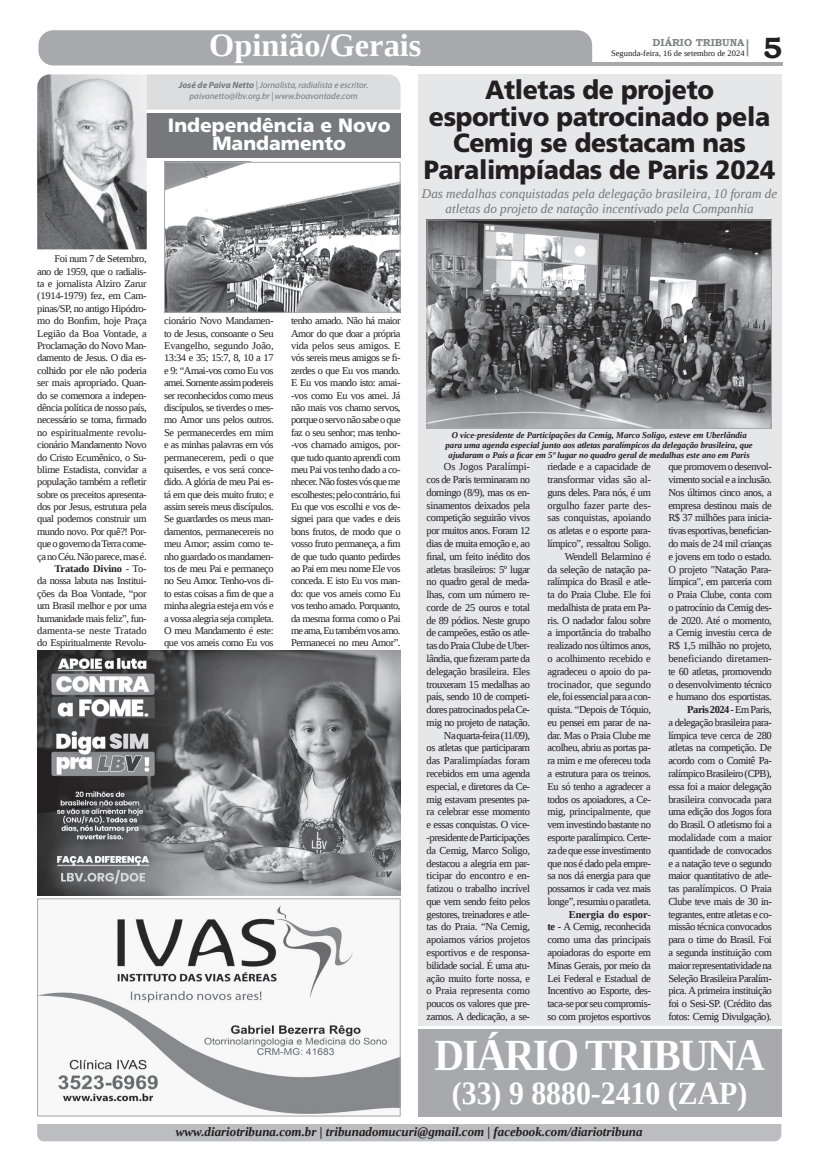
<style>
.page{position:relative;width:821px;height:1166px;background:#fff}
.page>*{position:absolute;margin:0;border:0;box-sizing:border-box;transform-origin:0 0}
.t1{font:700 44.45px "Liberation Serif";letter-spacing:-.04em;color:#fff;scale:.92 1}
.t2{font:700 32.38px "Liberation Serif";color:#fff}
.t3{font:700 32.2px "Liberation Serif";color:#fff;scale:.92 1}
.t4{font:700 29.31px "Bookman Old Style";color:#231f20}
.t5{font:900 26.34px/26.9px "Frutiger LT Std";letter-spacing:-.015em;color:#231f20;text-align:center;scale:.95 1}
.t6{font:900 19.25px/18.8px "Frutiger LT Std";color:#fff;text-align:center}
.t7{font:italic 13.3px/15px "Liberation Serif";color:#76787b;text-align:center}
.t8{font:italic 700 12.95px "Liberation Serif";color:#231f20}
.t9{font:10.67px/12.8px "Liberation Serif";letter-spacing:-.04em;color:#231f20;text-align:right}
.t10{font:10.33px/12.4px "Liberation Serif";letter-spacing:-.04em;color:#231f20;text-align:justify}
.t11{font:700 10.06px "Bookman Old Style";color:#808285}
.t12{font:italic 9.01px/10.8px "Myriad Pro";color:#76787b;text-align:center}
.t13{font:italic 700 8.84px/9.8px "Liberation Serif";color:#231f20;text-align:center}
.t14{font:8.4px "Liberation Serif";color:#231f20}
.s1{font-weight:700}
</style>
<div class="page">
<hr style="left:409px;top:62px;width:374px;height:3px;background:#a8a9ad">
<div style="left:38px;top:30px;width:554px;height:35px;background:#a8a9ad"></div>
<svg style="left:747px;top:39px;width:1px;height:17px"></svg>
<div style="left:37px;top:1124px;width:744px;height:17px;background:#bcbdc0"></div>
<div style="left:418px;top:74px;width:363px;height:951px;background:#e6e7e9"></div>
<div style="left:146px;top:113px;width:255px;height:44px;background:#76787b"></div>
<div style="left:147px;top:74px;width:254px;height:36px;background:#dcdddf"></div>
<img style="left:37px;top:74px;width:110px;height:175px">
<img style="left:37px;top:651px;width:364px;height:244px">
<img style="left:429px;top:221px;width:341px;height:206px">
<div style="left:427px;top:219px;width:345px;height:210px;border:1px solid #a8a9ad"></div>
<img style="left:166px;top:164px;width:233px;height:147px">
<div style="left:164px;top:162px;width:237px;height:151px;border:1px solid #a8a9ad"></div>
<img style="left:39px;top:905px;width:360px;height:209px">
<div style="left:37px;top:898px;width:364px;height:218px;border:1px solid #a8a9ad"></div>
<div style="left:418px;top:1029px;width:363px;height:87px;background:#a8a9ad"></div>
<p class="t10" style="left:37px;top:253px;width:111px;text-align:right">Foi num 7 de Setembro,<br>ano de 1959, que o radialis&shy;ta e jornalista Alziro Zarur (1914-1979) fez, em Cam&shy;pinas/SP, no antigo Hipódro&shy;mo do Bonfim, hoje Praça<br>Legião da Boa Vontade, a<br>Proclamação do Novo Man&shy;damento de Jesus. O dia es&shy;colhido por ele não poderia ser mais apropriado. Quan&shy;do se comemora a indepen&shy;dência política de nosso país, necessário se torna, firmado no espiritualmente revolu&shy;cionário Mandamento Novo do Cristo Ecumênico, o Su&shy;blime Estadista, convidar a população também a refletir sobre os preceitos apresenta&shy;dos por Jesus, estrutura pela qual podemos construir um mundo novo. Por quê?! Por&shy;que o governo da Terra come&shy;ça no Céu. Não parece, mas é.<br><span class="s1">Tratado Divino</span> - To-<br>da nossa labuta nas Institui&shy;ções da Boa Vontade, “por um Brasil melhor e por uma humanidade mais feliz”, fun&shy;damenta-se neste Tratado do Espiritualmente Revolu-</p>
<h2 class="t2" style="left:209px;top:24px;width:214px">Opinião/Gerais</h2>
<p class="t11" style="left:653px;top:35px;width:93px">DIÁRIO TRIBUNA</p>
<p class="t14" style="left:611px;top:48px;width:135px">Segunda-feira, 16 de setembro de 2024</p>
<h3 class="t4" style="left:763px;top:27px;width:21px">5</h3>
<p class="t12" style="left:179px;top:80px;width:191px"><span class="s1">José de Paiva Netto</span> | Jornalista, radialista e escritor. paivanetto@lbv.org.br | www.boavontade.com</p>
<h3 class="t6" style="left:168px;top:115px;width:224px">Independência e Novo<br>Mandamento</h3>
<h3 class="t5" style="left:424px;top:76px;width:372px">Atletas de projeto esportivo patrocinado pela<br>Cemig se destacam nas<br>Paralimpíadas de Paris 2024</h3>
<p class="t7" style="left:422px;top:186px;width:357px">Das medalhas conquistadas pela delegação brasileira, 10 foram de atletas do projeto de natação incentivado pela Companhia</p>
<p class="t10" style="left:164px;top:314px;width:111px">cionário Novo Mandamen&shy;to de Jesus, consoante o Seu Evangelho, segundo João, 13:34 e 35; 15:7, 8, 10 a 17 e 9: “Amai-vos como Eu vos amei. Somente assim podereis ser reconhecidos como meus discípulos, se tiverdes o mes&shy;mo Amor uns pelos outros.<br>Se permanecerdes em mim e as minhas palavras em vós permanecerem, pedi o que quiserdes, e vos será conce&shy;dido. A glória de meu Pai es&shy;tá em que deis muito fruto; e assim sereis meus discípulos.<br>Se guardardes os meus man&shy;damentos, permanecereis no meu Amor; assim como te&shy;nho guardado os mandamen&shy;tos de meu Pai e permaneço no Seu Amor. Tenho-vos di&shy;to estas coisas a fim de que a minha alegria esteja em vós e a vossa alegria seja completa.<br>O meu Mandamento é este: que vos ameis como Eu vos</p>
<p class="t10" style="left:291px;top:314px;width:111px">tenho amado. Não há maior Amor do que doar a própria vida pelos seus amigos. E vós sereis meus amigos se fi&shy;zerdes o que Eu vos mando.<br>E Eu vos mando isto: amai--vos como Eu vos amei. Já não mais vos chamo servos, porque o servo não sabe o que faz o seu senhor; mas tenho--vos chamado amigos, por&shy;que tudo quanto aprendi com meu Pai vos tenho dado a co&shy;nhecer. Não fostes vós que me escolhestes; pelo contrário, fui Eu que vos escolhi e vos de&shy;signei para que vades e deis bons frutos, de modo que o vosso fruto permaneça, a fim de que tudo quanto pedirdes ao Pai em meu nome Ele vos conceda. E isto Eu vos man&shy;do: que vos ameis como Eu vos tenho amado. Porquanto, da mesma forma como o Pai me ama, Eu também vos amo.<br>Permanecei no meu Amor”.</p>
<p class="t13" style="left:446px;top:430px;width:309px">O vice-presidente de Participações da Cemig, Marco Soligo, esteve em Uberlândia para uma agenda especial junto aos atletas paralímpicos da delegação brasileira, que ajudaram o País a ficar em 5º lugar no quadro geral de medalhas este ano em Paris</p>
<p class="t9" style="left:427px;top:460px;width:105px">Os Jogos Paralímpi-<br>cos de Paris terminaram no domingo (8/9), mas os en&shy;sinamentos deixados pela competição seguirão vivos por muitos anos. Foram 12 dias de muita emoção e, ao final, um feito inédito dos atletas brasileiros: 5º lugar no quadro geral de meda&shy;lhas, com um número re&shy;corde de 25 ouros e total de 89 pódios. Neste grupo de campeões, estão os atle&shy;tas do Praia Clube de Uber&shy;lândia, que fizeram parte da delegação brasileira. Eles trouxeram 15 medalhas ao país, sendo 10 de competi&shy;dores patrocinados pela Ce&shy;mig no projeto de natação.<br>Na quarta-feira (11/09),<br>os atletas que participaram das Paralimpíadas foram recebidos em uma agenda especial, e diretores da Ce&shy;mig estavam presentes pa&shy;ra celebrar esse momento e essas conquistas. O vice--presidente de Participações da Cemig, Marco Soligo, destacou a alegria em par&shy;ticipar do encontro e en&shy;fatizou o trabalho incrível que vem sendo feito pelos gestores, treinadores e atle&shy;tas do Praia. “Na Cemig, apoiamos vários projetos esportivos e de responsa&shy;bilidade social. É uma atu&shy;ação muito forte nossa, e o Praia representa como poucos os valores que pre&shy;zamos. A dedicação, a se-</p>
<p class="t9" style="left:547px;top:460px;width:105px">riedade e a capacidade de transformar vidas são al&shy;guns deles. Para nós, é um orgulho fazer parte des&shy;sas conquistas, apoiando os atletas e o esporte para&shy;límpico”, ressaltou Soligo.<br>Wendell Belarmino é<br>da seleção de natação pa&shy;ralímpica do Brasil e atle&shy;ta do Praia Clube. Ele foi medalhista de prata em Pa&shy;ris. O nadador falou sobre a importância do trabalho realizado nos últimos anos, o acolhimento recebido e agradeceu o apoio do pa&shy;trocinador, que segundo ele, foi essencial para a con&shy;quista. “Depois de Tóquio, eu pensei em parar de na&shy;dar. Mas o Praia Clube me acolheu, abriu as portas pa&shy;ra mim e me ofereceu toda a estrutura para os treinos.<br>Eu só tenho a agradecer a todos os apoiadores, a Ce&shy;mig, principalmente, que vem investindo bastante no esporte paralímpico. Certe&shy;za de que esse investimento que nos é dado pela empre&shy;sa nos dá energia para que possamos ir cada vez mais longe”, resumiu o paratleta.</p>
<p class="t9" style="left:547px;top:907px;width:105px;text-align:justify;text-indent:21px"><span class="s1">Energia do espor&shy;te</span> - A Cemig, reconhecida como uma das principais apoiadoras do esporte em Minas Gerais, por meio da Lei Federal e Estadual de Incentivo ao Esporte, des&shy;taca-se por seu compromis&shy;so com projetos esportivos</p>
<p class="t9" style="left:668px;top:460px;width:105px">que promovem o desenvol&shy;vimento social e a inclusão.<br>Nos últimos cinco anos, a empresa destinou mais de<br>R$ 37 milhões para inicia&shy;tivas esportivas, benefician&shy;do mais de 24 mil crianças e jovens em todo o estado.<br>O projeto "Natação Para&shy;límpica", em parceria com o Praia Clube, conta com o patrocínio da Cemig des&shy;de 2020. Até o momento, a Cemig investiu cerca de<br>R$ 1,5 milhão no projeto, beneficiando diretamen&shy;te 60 atletas, promovendo o desenvolvimento técnico e humano dos esportistas.<br><span class="s1">Paris 2024</span> - Em Paris,<br>a delegação brasileira para&shy;límpica teve cerca de 280 atletas na competição. De acordo com o Comitê Pa&shy;ralímpico Brasileiro (CPB), essa foi a maior delegação brasileira convocada para uma edição dos Jogos fora do Brasil. O atletismo foi a modalidade com a maior quantidade de convocados e a natação teve o segundo maior quantitativo de atle&shy;tas paralímpicos. O Praia<br>Clube teve mais de 30 in&shy;tegrantes, entre atletas e co&shy;missão técnica convocados para o time do Brasil. Foi a segunda instituição com maior representatividade na<br>Seleção Brasileira Paralím&shy;pica. A primeira instituição foi o Sesi-SP. (Crédito das fotos: Cemig Divulgação).</p>
<h1 class="t1" style="left:434px;top:1025px;width:361px">DIÁRIO TRIBUNA</h1>
<h3 class="t3" style="left:452px;top:1072px;width:323px">(33) 9 8880-2410 (ZAP)</h3>
<p class="t8" style="left:176px;top:1123px;width:468px">www.diariotribuna.com.br | tribunadomucuri@gmail.com | facebook.com/diariotribuna</p>
</div>
